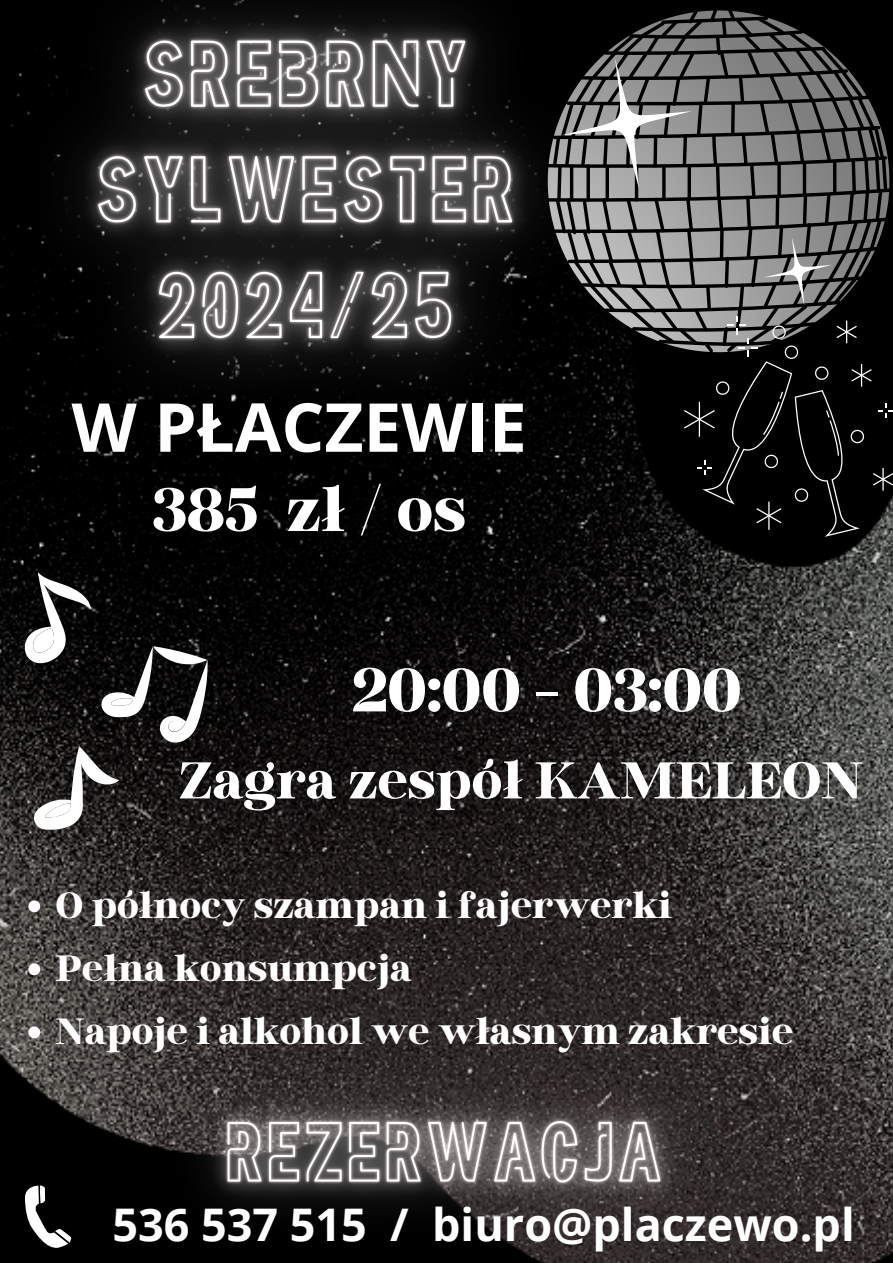
<style>
.page{position:relative;width:893px;height:1263px;background:#fff}
.page>*{position:absolute;margin:0;border:0;box-sizing:border-box;transform-origin:0 0}
.t1{font:700 75.68px "Binggo Wood Display";color:#fff}
.t2{font:700 75.6px "Binggo Wood Display";color:#fff}
.t3{font:700 67.5px "Open Sans";color:#fff}
.t4{font:700 63.75px "Binggo Wood Display";color:#fff}
.t5{font:700 45px "Binggo Wood Display";color:#fff}
.t6{font:700 44.92px "Open Sans";color:#fff}
</style>
<div class="page">
<img style="left:0;top:0;width:893px;height:1263px">
<svg style="left:545px;top:6px;width:348px;height:531px;background:#3c3c3c"></svg>
<svg style="left:25px;top:1185px;width:46px;height:64px"></svg>
<svg style="left:25px;top:572px;width:182px;height:258px;background:#353333"></svg>
<img style="left:0;top:0;width:631px;height:465px">
<img style="left:128px;top:1021px;width:637px;height:242px">
<svg style="left:28px;top:900px;width:12px;height:12px"></svg>
<svg style="left:28px;top:963px;width:12px;height:12px"></svg>
<svg style="left:28px;top:1026px;width:12px;height:12px"></svg>
<p class="t3" style="left:71px;top:380px;width:457px">W PŁACZEWIE</p>
<p class="t1" style="left:152px;top:471px;width:315px">385 zł / os</p>
<h3 class="t2" style="left:352px;top:652px;width:391px">20:00 - 03:00</h3>
<h1 class="t4" style="left:179px;top:748px;width:686px">Zagra zespół KAMELEON</h1>
<p class="t5" style="left:55px;top:882px;width:618px">O północy szampan i fajerwerki</p>
<h1 class="t5" style="left:55px;top:945px;width:358px">Pełna konsumpcja</h1>
<h5 class="t5" style="left:55px;top:1008px;width:739px">Napoje i alkohol we własnym zakresie</h5>
<p class="t6" style="left:112px;top:1193px;width:744px">536 537 515 / biuro@placzewo.pl</p>
</div>
